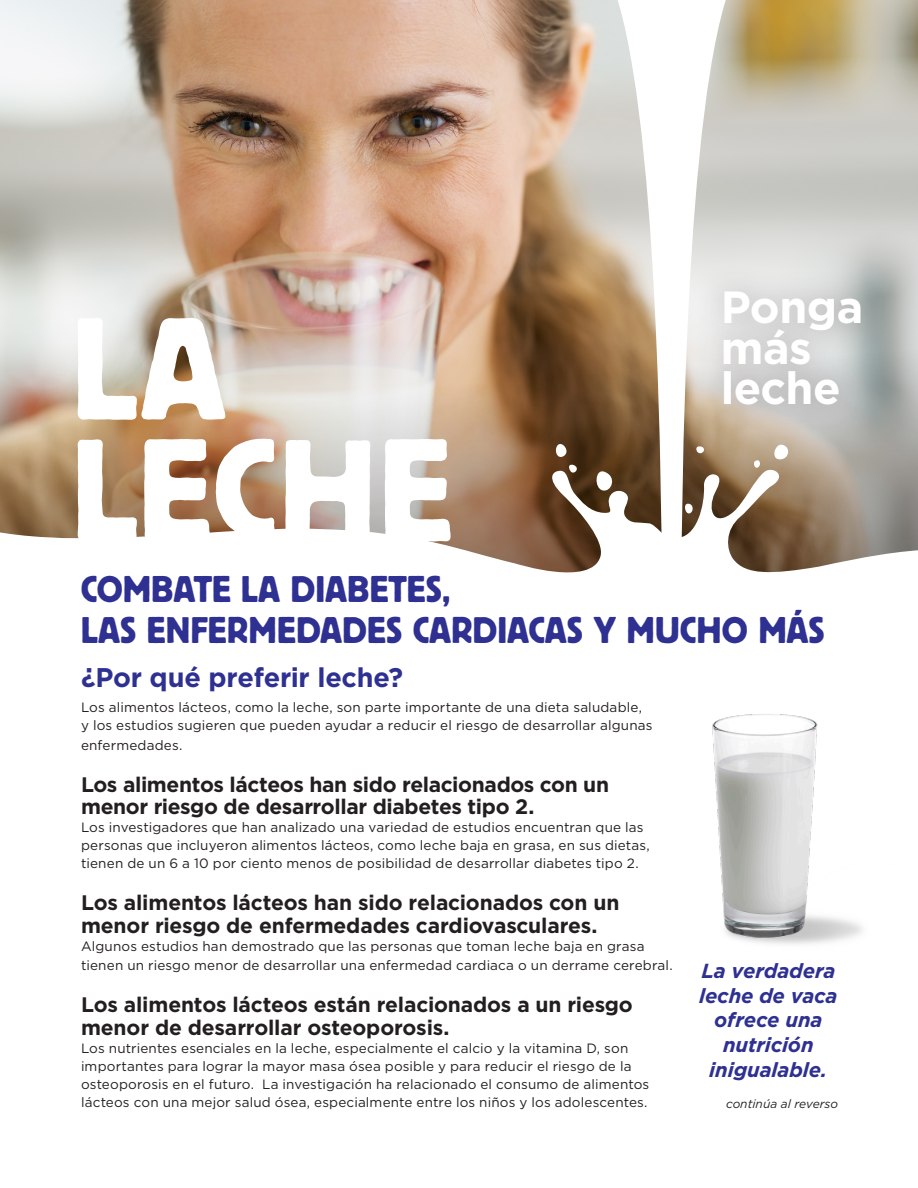
<style>
.page{position:relative;width:918px;height:1188px;background:#fff}
.page>*{position:absolute;margin:0;border:0;box-sizing:border-box;transform-origin:0 0}
.t1{font:144.3px "Block BE";letter-spacing:.02em;color:#fff}
.t2{font:700 45px/40.5px "Gotham";letter-spacing:-.01em;color:#fff}
.t3{font:36.9px "Block BE";letter-spacing:.005em;color:#2e3092}
.t4{font:700 27px "Gotham";letter-spacing:-.01em;color:#2e3092}
.t5{font:700 21px/22.5px "Gotham";letter-spacing:-.015em;color:#231f20}
.t6{font:italic 700 20.4px/24.8px "Gotham";letter-spacing:-.01em;color:#2e3092;text-align:center}
.t7{font:13.5px/18px "Gotham";letter-spacing:.01em;color:#231f20}
.t8{font:italic 12px "Gotham";color:#231f20}
</style>
<div class="page">
<img style="left:0;top:0;width:918px;height:280px">
<img style="left:0;top:280px;width:918px;height:185px">
<svg style="left:610px;top:0;width:124px;height:465px"></svg>
<svg style="left:553px;top:441px;width:28px;height:24px"></svg>
<svg style="left:753px;top:458px;width:9px;height:7px"></svg>
<svg style="left:774px;top:444px;width:17px;height:16px"></svg>
<svg style="left:0;top:465px;width:918px;height:108px"></svg>
<svg style="left:694px;top:446px;width:11px;height:8px"></svg>
<div style="left:694px;top:262px;width:196px;height:172px;background:#231f20;opacity:.35"></div>
<img style="left:712px;top:714px;width:150px;height:230px">
<p class="t1" style="left:72px;top:288px;width:155px">LA</p>
<p class="t1" style="left:72px;top:410px;width:380px">LECHE</p>
<p class="t2" style="left:721px;top:287px;width:144px">Ponga más leche</p>
<p class="t3" style="left:81px;top:568px;width:371px">COMBATE LA DIABETES,</p>
<p class="t3" style="left:81px;top:610px;width:745px">LAS ENFERMEDADES CARDIACAS Y MUCHO MÁS</p>
<p class="t4" style="left:81px;top:660px;width:324px">¿Por qué preferir leche?</p>
<p class="t7" style="left:81px;top:698px;width:573px">Los alimentos lácteos, como la leche, son parte importante de una dieta saludable, y los estudios sugieren que pueden ayudar a reducir el riesgo de desarrollar algunas</p>
<p class="t7" style="left:81px;top:736px;width:103px">enfermedades.</p>
<p class="t5" style="left:81px;top:773px;width:530px">Los alimentos lácteos han sido relacionados con un menor riesgo de desarrollar diabetes tipo 2.</p>
<p class="t7" style="left:81px;top:818px;width:570px">Los investigadores que han analizado una variedad de estudios encuentran que las personas que incluyeron alimentos lácteos, como leche baja en grasa, en sus dietas, tienen de un 6 a 10 por ciento menos de posibilidad de desarrollar diabetes tipo 2.</p>
<p class="t5" style="left:81px;top:892px;width:540px">Los alimentos lácteos han sido relacionados con un menor riesgo de enfermedades cardiovasculares.</p>
<p class="t7" style="left:81px;top:936px;width:593px;line-height:19.5px">Algunos estudios han demostrado que las personas que toman leche baja en grasa tienen un riesgo menor de desarrollar una enfermedad cardiaca o un derrame cerebral.</p>
<p class="t5" style="left:81px;top:994px;width:553px">Los alimentos lácteos están relacionados a un riesgo menor de desarrollar osteoporosis.</p>
<p class="t7" style="left:81px;top:1039px;width:570px">Los nutrientes esenciales en la leche, especialmente el calcio y la vitamina D, son importantes para lograr la mayor masa ósea posible y para reducir el riesgo de la osteoporosis en el futuro. La investigación ha relacionado el consumo de alimentos lácteos con una mejor salud ósea, especialmente entre los niños y los adolescentes.</p>
<p class="t6" style="left:699px;top:958px;width:140px">La verdadera leche de vaca ofrece una nutrición inigualable.</p>
<p class="t8" style="left:726px;top:1096px;width:114px">continúa al reverso</p>
</div>
